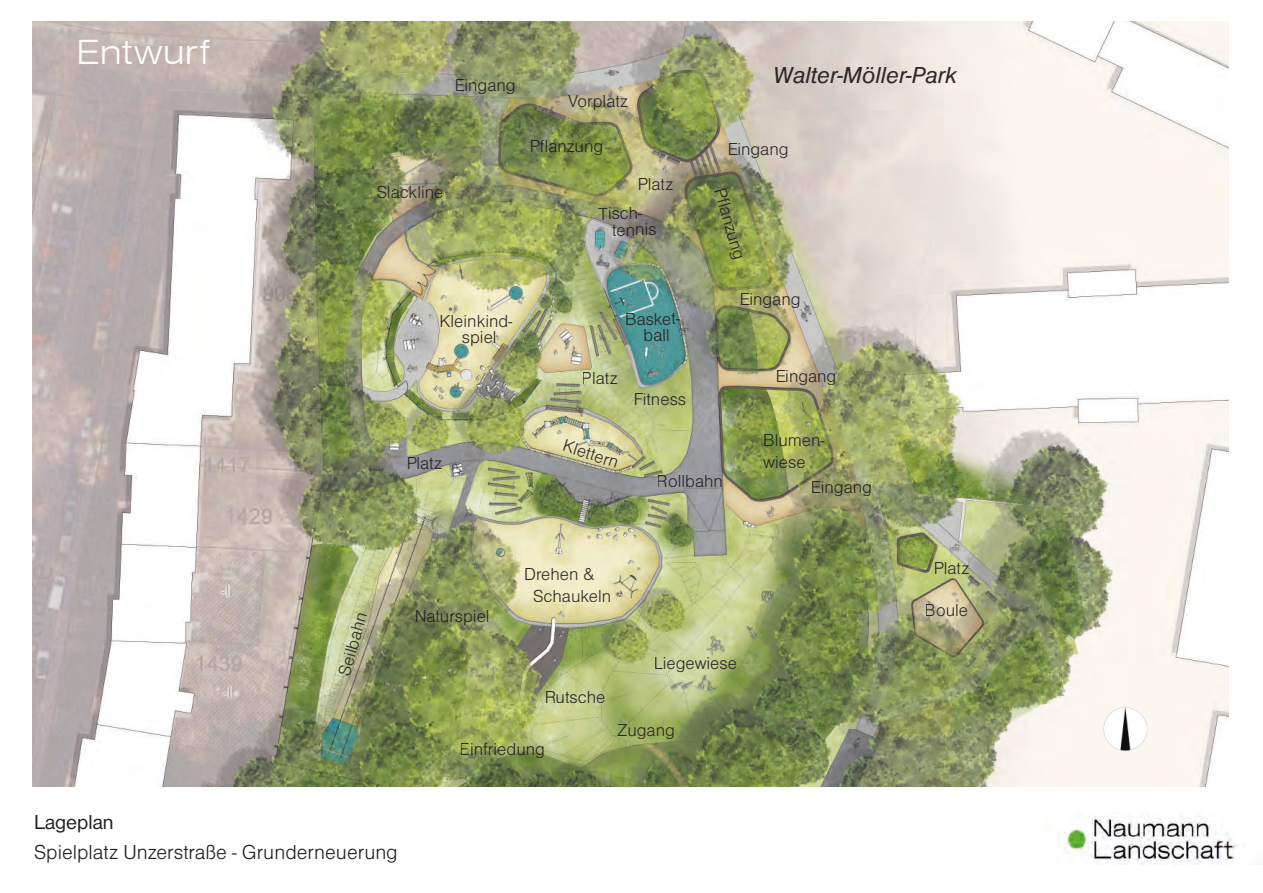
<style>
.page{position:relative;width:1263px;height:893px;background:#fff}
.page>*{position:absolute;margin:0;border:0;box-sizing:border-box;transform-origin:0 0}
.t1{font:300 36px "Nimbus San Ext";letter-spacing:.005em;color:#fff}
.t2{font:italic 24px "Nimbus San D";color:#231f20}
.t3{font:300 21px "Nimbus San D";color:#231f20}
.t4{font:21px "Nimbus San D";color:#231f20}
.t5{font:300 18px/16.5px "Nimbus San D";color:#231f20}
</style>
<div class="page">
<img style="left:1063px;top:815px;width:174px;height:49px">
<img style="left:33px;top:22px;width:1196px;height:765px">
<img style="left:1100px;top:703px;width:51px;height:52px">
<p class="t1" style="left:77px;top:28px;width:136px">Entwurf</p>
<p class="t4" style="left:34px;top:810px;width:81px">Lageplan</p>
<p class="t5" style="left:454px;top:77px;width:63px">Eingang</p>
<p class="t5" style="left:376px;top:184px;width:69px">Slackline</p>
<p class="t5" style="left:439px;top:313px;width:74px;text-align:center">Kleinkind&shy;spiel</p>
<p class="t5" style="left:406px;top:456px;width:37px">Platz</p>
<p class="t5" style="left:568px;top:93px;width:61px">Vorplatz</p>
<p class="t5" style="left:529px;top:138px;width:75px">Pflanzung</p>
<p class="t5" style="left:637px;top:177px;width:37px">Platz</p>
<p class="t5" style="left:612px;top:205px;width:46px;text-indent:-13px;rotate:-1deg">Tisch&shy;tennis</p>
<p class="t5" style="left:625px;top:311px;width:56px;text-align:center;rotate:-1deg">Basket&shy;ball</p>
<p class="t5" style="left:582px;top:370px;width:37px">Platz</p>
<p class="t5" style="left:633px;top:391px;width:54px">Fitness</p>
<p class="t5" style="left:566px;top:437px;width:59px;rotate:18deg">Klettern</p>
<h2 class="t2" style="left:774px;top:62px;width:185px">Walter-Möller-Park</h2>
<p class="t5" style="left:727px;top:141px;width:63px">Eingang</p>
<p class="t5" style="left:727px;top:186px;width:75px;rotate:74deg">Pflanzung</p>
<p class="t5" style="left:739px;top:291px;width:63px">Eingang</p>
<p class="t5" style="left:775px;top:368px;width:63px">Eingang</p>
<p class="t5" style="left:763px;top:430px;width:63px;line-height:21.6px">Blumen&shy;wiese</p>
<p class="t5" style="left:657px;top:473px;width:68px">Rollbahn</p>
<p class="t5" style="left:811px;top:479px;width:63px">Eingang</p>
<p class="t5" style="left:336px;top:673px;width:67px;rotate:-74deg">Seilbahn</p>
<p class="t5" style="left:414px;top:608px;width:77px">Naturspiel</p>
<p class="t5" style="left:533px;top:563px;width:80px;line-height:21.6px;text-indent:-9px">Drehen &amp;<br>Schaukeln</p>
<p class="t5" style="left:544px;top:689px;width:63px">Rutsche</p>
<p class="t5" style="left:654px;top:655px;width:85px">Liegewiese</p>
<p class="t5" style="left:617px;top:722px;width:59px">Zugang</p>
<p class="t5" style="left:460px;top:741px;width:87px">Einfriedung</p>
<p class="t5" style="left:933px;top:560px;width:37px">Platz</p>
<p class="t5" style="left:925px;top:602px;width:45px">Boule</p>
<p class="t3" style="left:34px;top:840px;width:365px">Spielplatz Unzerstraße - Grunderneuerung</p>
</div>
